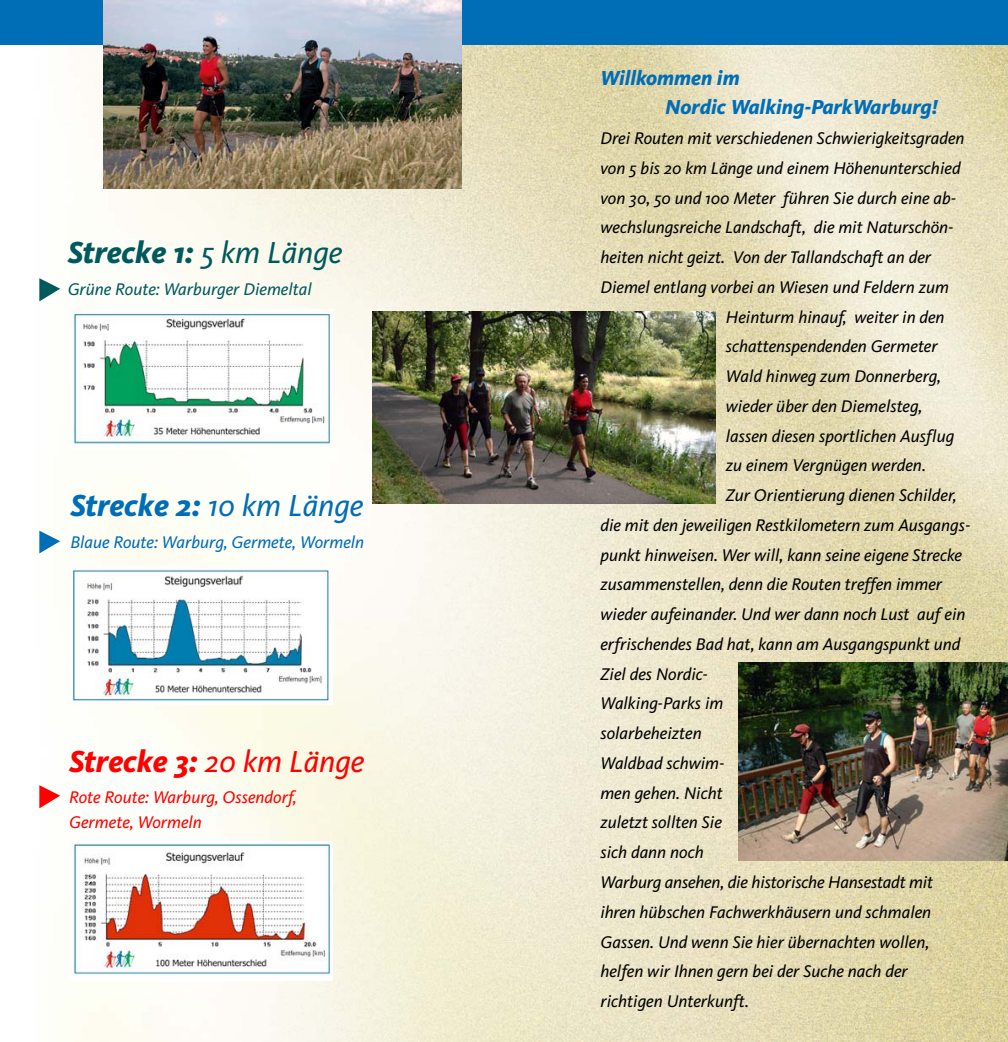
<style>
.page{position:relative;width:1008px;height:1042px;background:#fff}
.page>*{position:absolute;margin:0;border:0;box-sizing:border-box;transform-origin:0 0}
.t1{font:italic 800 31.5px "Kievit";color:#006db7}
.t2{font:italic 800 31.5px "Kievit";color:#f00}
.t3{font:italic 800 31.5px "Kievit";color:#005a5c}
.t4{font:italic 800 21px/29.8px "Kievit";color:#006db7}
.t5{font:italic 17.5px "Kievit";color:#000}
.t6{font:italic 17.5px/24.8px "Kievit";color:#f00}
.t7{font:italic 17.5px "Kievit";color:#006db7}
.t8{font:italic 17.5px "Kievit";color:#005a5c}
.s1{font-weight:400}
</style>
<div class="page">
<img style="left:39px;top:45px;width:968px;height:997px">
<div style="left:0;top:0;width:1007px;height:45px;background:#006db7"></div>
<img style="left:69px;top:310px;width:263px;height:139px">
<img style="left:69px;top:565px;width:263px;height:139px">
<img style="left:69px;top:841px;width:263px;height:139px">
<svg style="left:39px;top:278px;width:21px;height:23px"></svg>
<svg style="left:39px;top:531px;width:21px;height:22px"></svg>
<svg style="left:39px;top:785px;width:21px;height:23px"></svg>
<img style="left:104px;top:0;width:357px;height:189px">
<img style="left:372px;top:311px;width:343px;height:193px">
<img style="left:738px;top:663px;width:269px;height:198px">
<h1 class="t3" style="left:68px;top:241px;width:276px">Strecke 1: <span class="s1">5 km Länge</span></h1>
<p class="t8" style="left:68px;top:282px;width:245px">Grüne Route: Warburger Diemeltal</p>
<h1 class="t1" style="left:70px;top:494px;width:294px">Strecke 2: <span class="s1">10 km Länge</span></h1>
<p class="t7" style="left:70px;top:535px;width:295px">Blaue Route: Warburg, Germete, Wormeln</p>
<h1 class="t2" style="left:69px;top:749px;width:296px">Strecke 3: <span class="s1">20 km Länge</span></h1>
<p class="t6" style="left:69px;top:786px;width:229px">Rote Route: Warburg, Ossendorf,<br>Germete, Wormeln</p>
<p class="t4" style="left:665px;top:65px;width:274px;text-indent:-65px">Willkommen im<br>Nordic Walking-ParkWarburg!</p>
<p class="t5" style="left:600px;top:132px;width:365px">Drei Routen mit verschiedenen Schwierigkeitsgraden</p>
<p class="t5" style="left:600px;top:161px;width:361px">von 5 bis 20 km Länge und einem Höhenunterschied</p>
<p class="t5" style="left:600px;top:191px;width:357px">von 30, 50 und 100 Meter führen Sie durch eine ab-</p>
<p class="t5" style="left:600px;top:221px;width:354px">wechslungsreiche Landschaft, die mit Naturschön-</p>
<p class="t5" style="left:600px;top:251px;width:332px">heiten nicht geizt. Von der Tallandschaft an der</p>
<p class="t5" style="left:600px;top:280px;width:350px">Diemel entlang vorbei an Wiesen und Feldern zum</p>
<p class="t5" style="left:725px;top:310px;width:220px">Heinturm hinauf, weiter in den</p>
<p class="t5" style="left:725px;top:340px;width:213px">schattenspendenden Germeter</p>
<p class="t5" style="left:725px;top:370px;width:217px">Wald hinweg zum Donnerberg,</p>
<p class="t5" style="left:725px;top:399px;width:198px">wieder über den Diemelsteg,</p>
<p class="t5" style="left:725px;top:429px;width:230px">lassen diesen sportlichen Ausflug</p>
<p class="t5" style="left:725px;top:459px;width:201px">zu einem Vergnügen werden.</p>
<p class="t5" style="left:725px;top:489px;width:232px">Zur Orientierung dienen Schilder,</p>
<p class="t5" style="left:600px;top:518px;width:371px">die mit den jeweiligen Restkilometern zum Ausgangs-</p>
<p class="t5" style="left:600px;top:548px;width:363px">punkt hinweisen. Wer will, kann seine eigene Strecke</p>
<p class="t5" style="left:600px;top:578px;width:343px">zusammenstellen, denn die Routen treffen immer</p>
<p class="t5" style="left:600px;top:608px;width:366px">wieder aufeinander. Und wer dann noch Lust auf ein</p>
<p class="t5" style="left:600px;top:637px;width:361px">erfrischendes Bad hat, kann am Ausgangspunkt und</p>
<p class="t5" style="left:600px;top:667px;width:109px">Ziel des Nordic-</p>
<p class="t5" style="left:600px;top:697px;width:124px">Walking-Parks im</p>
<p class="t5" style="left:600px;top:727px;width:103px">solarbeheizten</p>
<p class="t5" style="left:600px;top:756px;width:126px">Waldbad schwim-</p>
<p class="t5" style="left:600px;top:786px;width:124px">men gehen. Nicht</p>
<p class="t5" style="left:600px;top:816px;width:123px">zuletzt sollten Sie</p>
<p class="t5" style="left:600px;top:846px;width:105px">sich dann noch</p>
<p class="t5" style="left:600px;top:875px;width:334px">Warburg ansehen, die historische Hansestadt mit</p>
<p class="t5" style="left:600px;top:905px;width:332px">ihren hübschen Fachwerkhäusern und schmalen</p>
<p class="t5" style="left:600px;top:935px;width:330px">Gassen. Und wenn Sie hier übernachten wollen,</p>
<p class="t5" style="left:600px;top:965px;width:309px">helfen wir Ihnen gern bei der Suche nach der</p>
<p class="t5" style="left:600px;top:994px;width:150px">richtigen Unterkunft.</p>
</div>
